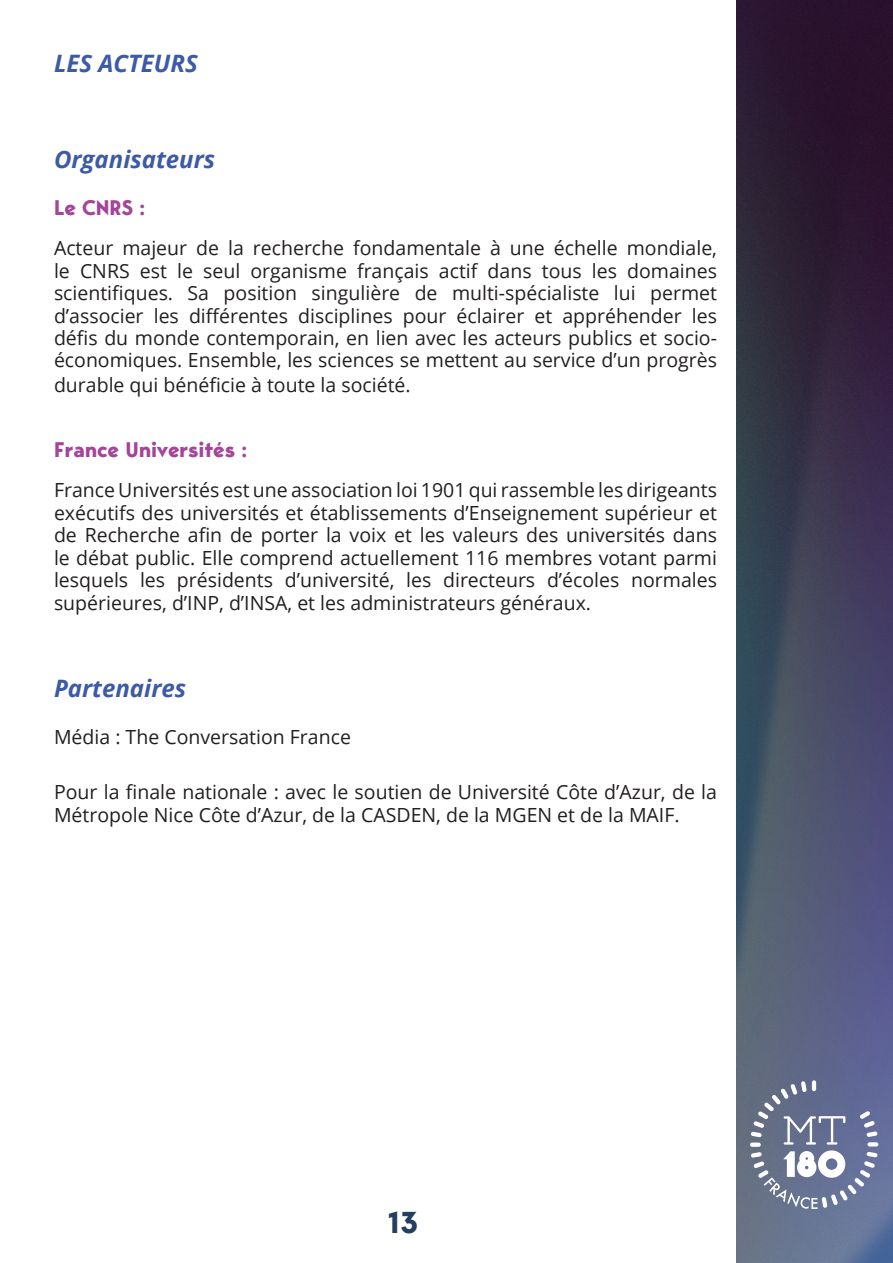
<style>
.page{position:relative;width:893px;height:1263px;background:#fff}
.page>*{position:absolute;margin:0;border:0;box-sizing:border-box;transform-origin:0 0}
.Numérotation{font:700 30px "George";color:#243f60}
.TitrePage{font:italic 700 24px "Open Sans";color:#3b5aa8}
.Sous_titre{font:700 21px "George";letter-spacing:-.01em;color:#a54599}
.Paragraphe{font:19.5px/22.5px "Open Sans";color:#231f20;text-align:justify}
.s1{color:#fff}
</style>
<div class="page">
<img style="left:736px;top:0;width:157px;height:1263px">
<svg style="left:867px;top:1142px;width:11px;height:4px"></svg>
<svg style="left:860px;top:1111px;width:17px;height:26px"></svg>
<hr style="left:812px;top:1080px;width:4px;height:11px;background:#babecd;border-radius:2px">
<svg style="left:751px;top:1081px;width:94px;height:63px;background:#767e98"></svg>
<div style="left:750px;top:1142px;width:11px;height:5px;background:#fff;border-radius:2px"></div>
<svg style="left:751px;top:1150px;width:127px;height:59px"></svg>
<p class="TitrePage" style="left:54px;top:47px;width:145px">LES ACTEURS</p>
<p class="TitrePage" style="left:54px;top:142px;width:163px">Organisateurs</p>
<p class="Sous_titre" style="left:54px;top:193px;width:93px">Le CNRS :</p>
<p class="Paragraphe" style="left:54px;top:236px;width:664px">Acteur majeur de la recherche fondamentale à une échelle mondiale, le CNRS est le seul organisme français actif dans tous les domaines scientifiques. Sa position singulière de multi-spécialiste lui permet d’associer les différentes disciplines pour éclairer et appréhender les défis du monde contemporain, en lien avec les acteurs publics et socio&shy;économiques. Ensemble, les sciences se mettent au service d’un progrès</p>
<p class="Paragraphe" style="left:54px;top:373px;width:358px">durable qui bénéficie à toute la société.</p>
<p class="Sous_titre" style="left:54px;top:435px;width:195px">France Universités :</p>
<p class="Paragraphe" style="left:54px;top:478px;width:665px">France Universités est une association loi 1901 qui rassemble les dirigeants exécutifs des universités et établissements d’Enseignement supérieur et de Recherche afin de porter la voix et les valeurs des universités dans le débat public. Elle comprend actuellement 116 membres votant parmi lesquels les présidents d’université, les directeurs d’écoles normales supérieures, d’INP, d’INSA, et les administrateurs généraux.</p>
<p class="TitrePage" style="left:54px;top:671px;width:134px">Partenaires</p>
<p class="Paragraphe" style="left:54px;top:725px;width:298px">Média : The Conversation France</p>
<p class="Paragraphe" style="left:54px;top:781px;width:664px">Pour la finale nationale : avec le soutien de Université Côte d’Azur, de la<br>Métropole Nice Côte d’Azur, de la CASDEN, de la MGEN et de la MAIF.</p>
<p class="Numérotation" style="left:388px;top:1202px;width:67px">13 <span class="s1">13</span></p>
</div>
